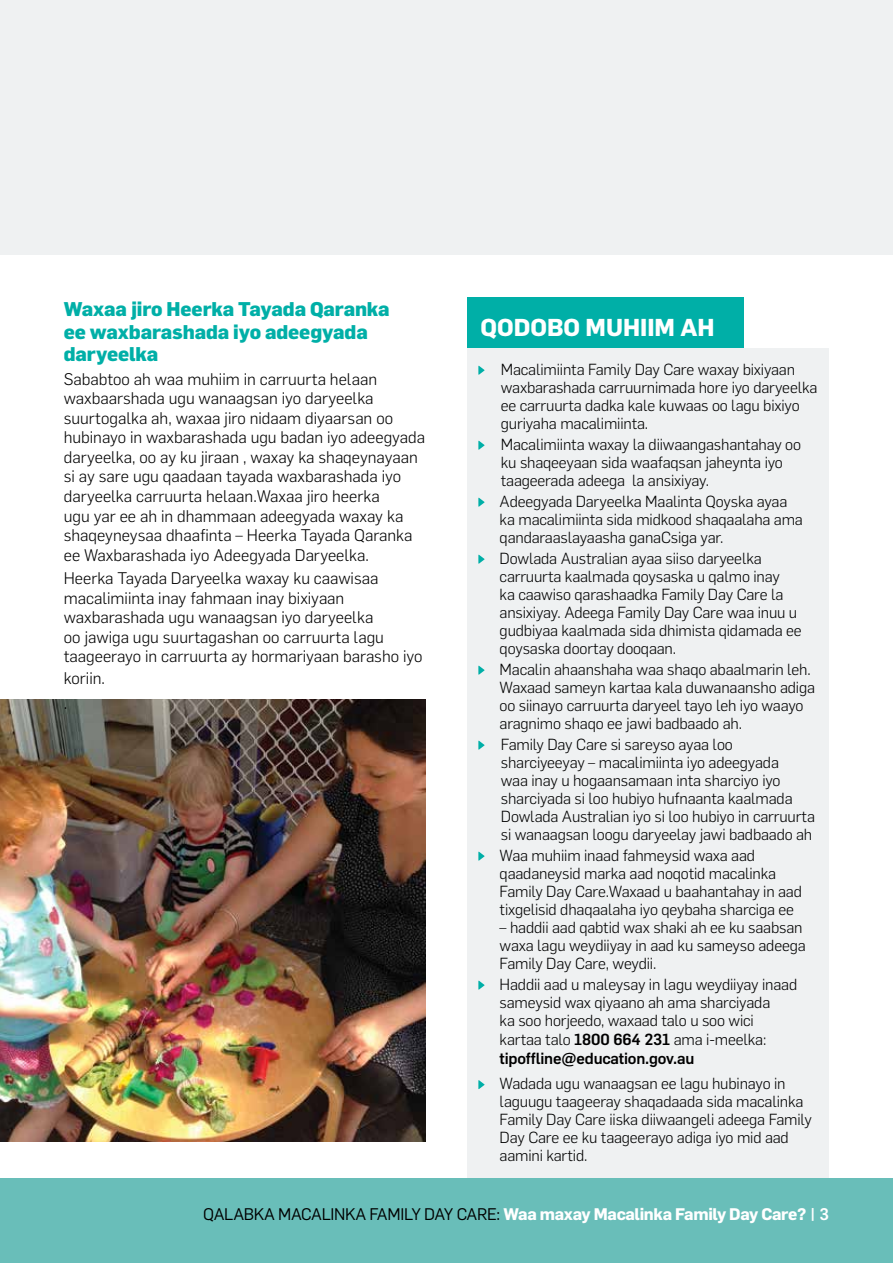
<style>
.page{position:relative;width:893px;height:1263px;background:#fff}
.page>*{position:absolute;margin:0;border:0;box-sizing:border-box;transform-origin:0 0}
.t1{font:700 24px "Flama";color:#fff}
.t2{font:800 19.5px/22.5px "Flama";letter-spacing:-.005em;color:#00afa7}
.t3{font:300 17.25px "Flama";color:#000}
.t4{font:300 16.5px/19.5px "Flama";color:#000}
.t5{font:700 16.5px "Flama";letter-spacing:-.02em;color:#fff}
.t6{font:300 15.75px/18px "Flama";letter-spacing:-.01em;color:#000}
.s1{font-weight:500}
.s2{font-weight:400;color:#000}
</style>
<div class="page">
<div style="left:0;top:0;width:893px;height:255px;background:#eff1f2"></div>
<div style="left:0;top:1178px;width:893px;height:85px;background:#69beb9"></div>
<img style="left:0;top:699px;width:425px;height:442px">
<div style="left:468px;top:298px;width:276px;height:51px;background:#00afa7"></div>
<div style="left:468px;top:349px;width:361px;height:829px;background:#eff1f2"></div>
<svg style="left:478px;top:366px;width:7px;height:9px"></svg>
<svg style="left:478px;top:441px;width:7px;height:9px"></svg>
<svg style="left:478px;top:498px;width:7px;height:9px"></svg>
<svg style="left:478px;top:554px;width:7px;height:10px"></svg>
<svg style="left:478px;top:665px;width:7px;height:10px"></svg>
<svg style="left:478px;top:740px;width:7px;height:10px"></svg>
<svg style="left:478px;top:851px;width:7px;height:10px"></svg>
<svg style="left:478px;top:980px;width:7px;height:10px"></svg>
<svg style="left:478px;top:1080px;width:7px;height:9px"></svg>
<p class="t2" style="left:64px;top:297px;width:327px">Waxaa jiro Heerka Tayada Qaranka ee waxbarashada iyo adeegyada daryeelka</p>
<p class="t4" style="left:64px;top:368px;width:363px">Sababtoo ah waa muhiim in carruurta helaan waxbaarshada ugu wanaagsan iyo daryeelka suurtogalka ah, waxaa jiro nidaam diyaarsan oo hubinayo in waxbarashada ugu badan iyo adeegyada daryeelka, oo ay ku jiraan , waxay ka shaqeynayaan si ay sare ugu qaadaan tayada waxbarashada iyo daryeelka carruurta helaan.Waxaa jiro heerka<br>ugu yar ee ah in dhammaan adeegyada waxay ka shaqeyneysaa dhaafinta – Heerka Tayada Qaranka ee Waxbarashada iyo Adeegyada Daryeelka.</p>
<p class="t4" style="left:64px;top:568px;width:360px">Heerka Tayada Daryeelka waxay ku caawisaa macalimiinta inay fahmaan inay bixiyaan waxbarashada ugu wanaagsan iyo daryeelka<br>oo jawiga ugu suurtagashan oo carruurta lagu taageerayo in carruurta ay hormariyaan barasho iyo</p>
<p class="t4" style="left:64px;top:667px;width:43px">koriin.</p>
<p class="t3" style="left:64px;top:691px;width:5px">.</p>
<h1 class="t1" style="left:480px;top:310px;width:236px">QODOBO MUHIIM AH</h1>
<p class="t6" style="left:501px;top:359px;width:318px">Macalimiinta Family Day Care waxay bixiyaan waxbarashada carruurnimada hore iyo daryeelka ee carruurta dadka kale kuwaas oo lagu bixiyo guriyaha macalimiinta.</p>
<p class="t6" style="left:501px;top:434px;width:302px">Macalimiinta waxay la diiwaangashantahay oo ku shaqeeyaan sida waafaqsan jaheynta iyo taageerada adeega la ansixiyay.</p>
<p class="t6" style="left:500px;top:491px;width:305px">Adeegyada Daryeelka Maalinta Qoyska ayaa ka macalimiinta sida midkood shaqaalaha ama qandaraaslayaasha ganaCsiga yar.</p>
<p class="t6" style="left:500px;top:548px;width:304px">Dowlada Australian ayaa siiso daryeelka carruurta kaalmada qoysaska u qalmo inay<br>ka caawiso qarashaadka Family Day Care la ansixiyay. Adeega Family Day Care waa inuu u gudbiyaa kaalmada sida dhimista qidamada ee qoysaska doortay dooqaan.</p>
<p class="t6" style="left:500px;top:659px;width:317px">Macalin ahaanshaha waa shaqo abaalmarin leh.<br>Waxaad sameyn kartaa kala duwanaansho adiga oo siinayo carruurta daryeel tayo leh iyo waayo aragnimo shaqo ee jawi badbaado ah.</p>
<p class="t6" style="left:501px;top:734px;width:316px">Family Day Care si sareyso ayaa loo sharciyeeyay – macalimiinta iyo adeegyada<br>waa inay u hogaansamaan inta sharciyo iyo sharciyada si loo hubiyo hufnaanta kaalmada Dowlada Australian iyo si loo hubiyo in carruurta si wanaagsan loogu daryeelay jawi badbaado ah</p>
<p class="t6" style="left:500px;top:845px;width:304px">Waa muhiim inaad fahmeysid waxa aad qaadaneysid marka aad noqotid macalinka Family Day Care.Waxaad u baahantahay in aad tixgelisid dhaqaalaha iyo qeybaha sharciga ee</p>
<p class="t6" style="left:500px;top:917px;width:308px">– haddii aad qabtid wax shaki ah ee ku saabsan waxa lagu weydiiyay in aad ku sameyso adeega<br>Family Day Care, weydii.</p>
<p class="t6" style="left:500px;top:974px;width:299px;line-height:18.6px">Haddii aad u maleysay in lagu weydiiyay inaad sameysid wax qiyaano ah ama sharciyada<br>ka soo horjeedo, waxaad talo u soo wici kartaa talo <span class="s1">1800 664 231</span> ama i-meelka: <span class="s1">tipoffline@education.gov.au</span></p>
<p class="t6" style="left:500px;top:1074px;width:314px">Wadada ugu wanaagsan ee lagu hubinayo in laguugu taageeray shaqadaada sida macalinka Family Day Care iiska diiwaangeli adeega Family Day Care ee ku taageerayo adiga iyo mid aad aamini kartid.</p>
<p class="t5" style="left:203px;top:1202px;width:628px"><span class="s2">QALABKA MACALINKA FAMILY DAY CARE:</span> Waa maxay Macalinka Family Day Care? <span class="s1">| 3</span></p>
</div>
